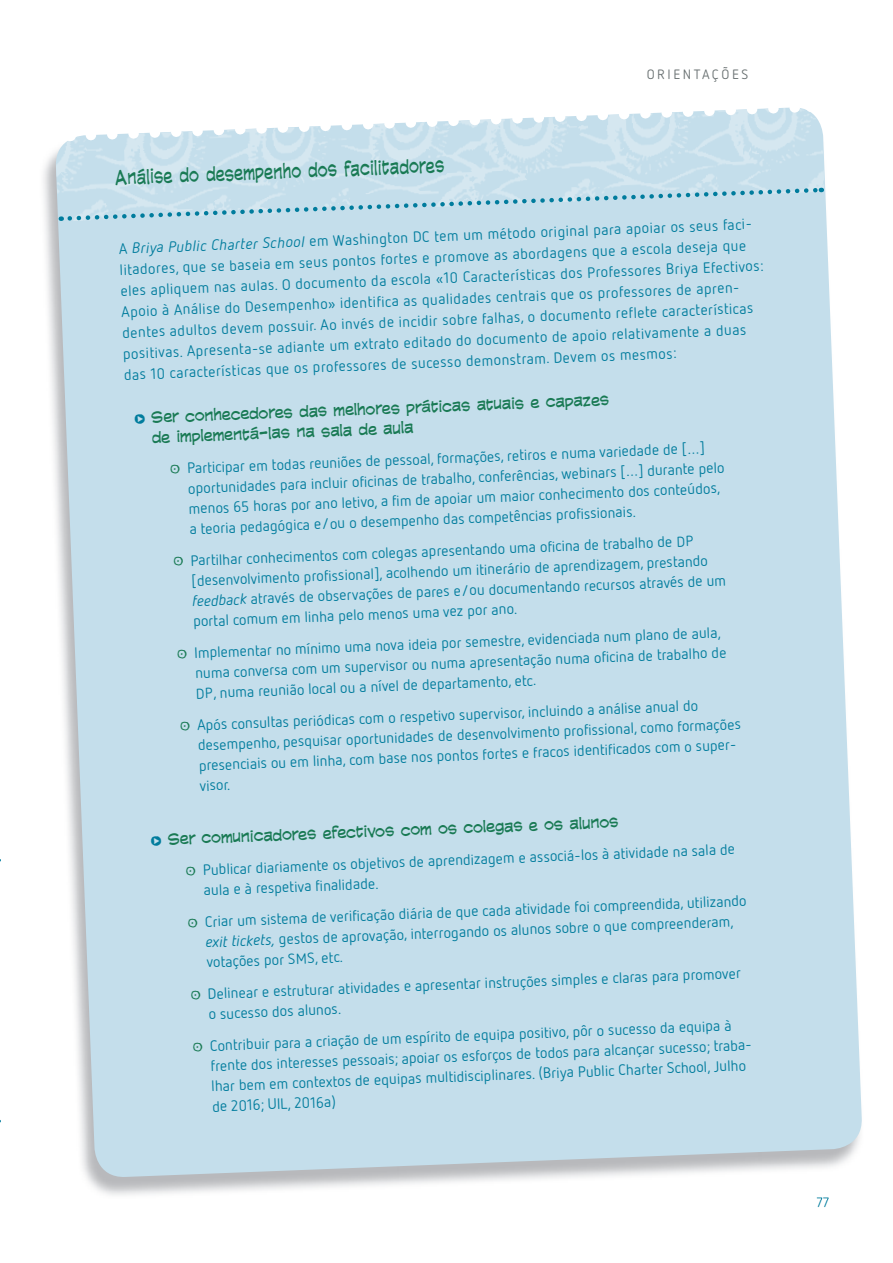
<style>
.page{position:relative;width:893px;height:1263px;background:#fff}
.page>*{position:absolute;margin:0;border:0;box-sizing:border-box;transform-origin:0 0}
.t1{font:18.75px "CC Comicrazy";color:#197a54;scale:.8 1}
.t2{font:15px/21.1px "Netto OT";color:#007c9d}
.t3{font:15px/20.7px "CC Comicrazy";color:#197a54}
.t4{font:13.5px "Netto OT";letter-spacing:.19em;color:#676f70}
.t5{font:13.5px "Netto OT";color:#007c9d}
.s1{font-style:italic}
.s2{font-family:"Kosmik OT Glyphs";font-size:21px;color:#007c9d}
.s3{font-family:"Kosmik OT Glyphs";font-size:18px;color:#197a54}
.s4{font-size:14.55px}
</style>
<div class="page">
<svg style="left:817px;top:1197px;width:12px;height:2px"></svg>
<div style="left:55px;top:159px;width:807px;height:1019px;background:#c4deeb"></div>
<img style="left:55px;top:113px;width:769px;height:109px">
<svg style="left:61px;top:185px;width:761px;height:38px;background:#bcdae7"></svg>
<svg style="left:80px;top:107px;width:732px;height:39px"></svg>
<p class="t1" style="left:115px;top:165px;width:412px;rotate:-2deg">Análise do desempenho dos facilitadores</p>
<p class="t4" style="left:647px;top:66px;width:103px">ORIENTAÇÕES</p>
<p class="t2" style="left:119px;top:236px;width:645px;rotate:-2deg">A <span class="s1">Briya Public Charter School</span> em Washington DC tem um método original para apoiar os seus faci&shy;litadores, que se baseia em seus pontos fortes e promove as abordagens que a escola deseja que eles apliquem nas aulas. O documento da escola «10 Características dos Professores Briya Efectivos:<br>Apoio à Análise do Desempenho» identifica as qualidades centrais que os professores de apren&shy;dentes adultos devem possuir. Ao invés de incidir sobre falhas, o documento reflete características positivas. Apresenta-se adiante um extrato editado do documento de apoio relativamente a duas das 10 características que os professores de sucesso demonstram. Devem os mesmos:</p>
<p class="t3" style="left:151px;top:406px;width:460px;text-indent:-17px;rotate:-2deg"><span class="s2">U</span> Ser conhecedores das melhores práticas atuais e capazes de implementá-las na sala de aula</p>
<p class="t2" style="left:187px;top:457px;width:538px;line-height:20.2px;text-indent:-17px;rotate:-2deg"><span class="s3">K</span> Participar em todas reuniões de pessoal, formações, retiros e numa variedade de […] oportunidades para incluir oficinas de trabalho, conferências, webinars […] durante pelo menos 65 horas por ano letivo, a fim de apoiar um maior conhecimento dos conteúdos, a teoria pedagógica e/ou o desempenho das competências profissionais.</p>
<p class="t2" style="left:190px;top:549px;width:536px;line-height:20.4px;text-indent:-17px;rotate:-2deg"><span class="s3">K</span> Partilhar conhecimentos com colegas apresentando uma oficina de trabalho de <span class="s4">DP </span>[desenvolvimento profissional], acolhendo um itinerário de aprendizagem, prestando <span class="s1">feedback</span> através de observações de pares e/ou documentando recursos através de um portal comum em linha pelo menos uma vez por ano.</p>
<p class="t2" style="left:194px;top:641px;width:533px;line-height:20.4px;text-indent:-17px;rotate:-2deg"><span class="s3">K</span> Implementar no mínimo uma nova ideia por semestre, evidenciada num plano de aula, numa conversa com um supervisor ou numa apresentação numa oficina de trabalho de<br><span class="s4">DP</span>, numa reunião local ou a nível de departamento, etc.</p>
<p class="t2" style="left:197px;top:713px;width:545px;line-height:20.5px;text-indent:-17px;rotate:-2deg"><span class="s3">K</span> Após consultas periódicas com o respetivo supervisor, incluindo a análise anual do desempenho, pesquisar oportunidades de desenvolvimento profissional, como formações presenciais ou em linha, com base nos pontos fortes e fracos identificados com o super&shy;visor.</p>
<p class="t3" style="left:150px;top:828px;width:469px;rotate:-2deg"><span class="s2">U</span> Ser comunicadores efectivos com os colegas e os alunos</p>
<p class="t2" style="left:203px;top:858px;width:534px;text-indent:-17px;rotate:-2deg"><span class="s3">K</span> Publicar diariamente os objetivos de aprendizagem e associá-los à atividade na sala de aula e à respetiva finalidade.</p>
<p class="t2" style="left:205px;top:910px;width:544px;line-height:20.7px;text-indent:-17px;rotate:-2deg"><span class="s3">K</span> Criar um sistema de verificação diária de que cada atividade foi compreendida, utilizando <span class="s1">exit tickets,</span> gestos de aprovação, interrogando os alunos sobre o que compreenderam, votações por <span class="s4">SMS</span>, etc.</p>
<p class="t2" style="left:207px;top:982px;width:535px;text-indent:-17px;rotate:-2deg"><span class="s3">K</span> Delinear e estruturar atividades e apresentar instruções simples e claras para promover o sucesso dos alunos.</p>
<p class="t2" style="left:210px;top:1034px;width:544px;line-height:20.5px;text-indent:-17px;rotate:-2deg"><span class="s3">K</span> Contribuir para a criação de um espírito de equipa positivo, pôr o sucesso da equipa à frente dos interesses pessoais; apoiar os esforços de todos para alcançar sucesso; traba&shy;lhar bem em contextos de equipas multidisciplinares. (Briya Public Charter School, Julho de 2016; UIL, 2016a)</p>
<p class="t5" style="left:816px;top:1194px;width:14px">77</p>
</div>
